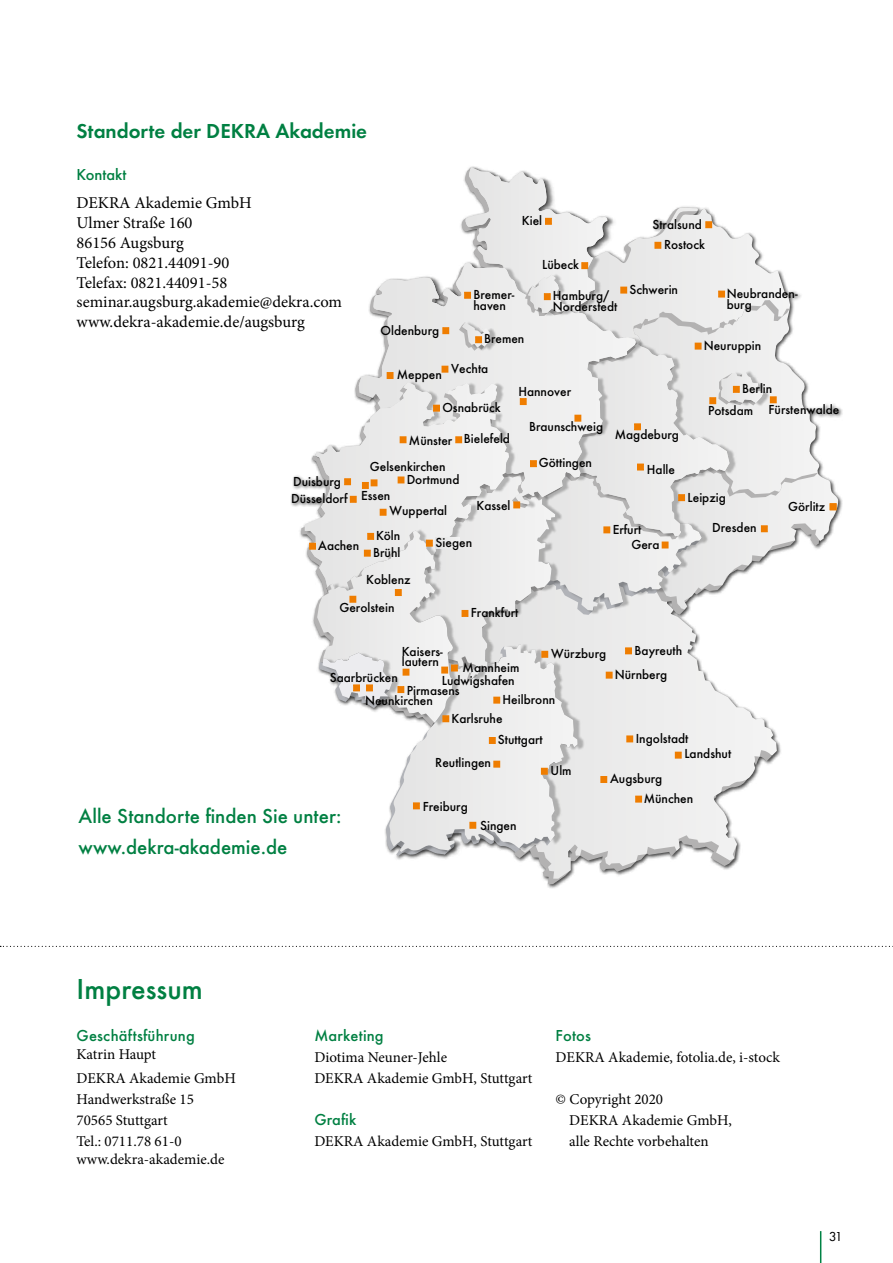
<style>
.page{position:relative;width:893px;height:1263px;background:#fff}
.page>*{position:absolute;margin:0;border:0;box-sizing:border-box;transform-origin:0 0}
.t1{font:500 30px "Futura TOT";color:#008042}
.t2{font:500 21px/31.5px "Futura TOT";color:#008042}
.t3{font:21px "Futura TOT Dem";color:#008042}
.t4{font:16.5px/19.8px "Minion Pro";color:#000}
.t5{font:500 16.5px "Futura TOT";letter-spacing:.01em;color:#008042}
.t6{font:15px/21px "Minion Pro";color:#000}
.t7{font:500 13.65px/10.6px "Futura TOT";color:#000}
.t8{font:500 12px "Futura Com";color:#000}
</style>
<div class="page">
<hr style="left:820px;top:1231px;width:1px;height:32px;background:#008244">
<svg style="left:514px;top:856px;width:225px;height:23px"></svg>
<svg style="left:301px;top:167px;width:538px;height:689px"></svg>
<div style="left:397px;top:686px;width:7px;height:7px;border:1px solid #ef7d00"></div>
<svg style="left:0;top:946px;width:893px;height:1px"></svg>
<h2 class="t3" style="left:77px;top:118px;width:292px">Standorte der DEKRA Akademie</h2>
<p class="t5" style="left:77px;top:165px;width:51px">Kontakt</p>
<p class="t4" style="left:77px;top:193px;width:267px">DEKRA Akademie GmbH<br>Ulmer Straße 160<br>86156 Augsburg<br>Telefon: 0821.44091-90<br>Telefax: 0821.44091-58 seminar.augsburg.akademie@dekra.com www.dekra-akademie.de/augsburg</p>
<p class="t7" style="left:380px;top:325px;width:60px">Oldenburg</p>
<p class="t7" style="left:522px;top:215px;width:22px">Kiel</p>
<p class="t7" style="left:473px;top:289px;width:42px">Bremer&shy;haven</p>
<p class="t7" style="left:484px;top:333px;width:42px">Bremen</p>
<p class="t7" style="left:542px;top:259px;width:38px">Lübeck</p>
<p class="t7" style="left:553px;top:290px;width:66px">Hamburg/<br>Norderstedt</p>
<p class="t7" style="left:652px;top:219px;width:51px">Stralsund</p>
<p class="t7" style="left:664px;top:239px;width:42px">Rostock</p>
<p class="t7" style="left:629px;top:284px;width:50px">Schwerin</p>
<p class="t7" style="left:727px;top:288px;width:72px">Neubranden&shy;burg</p>
<p class="t7" style="left:704px;top:340px;width:59px">Neuruppin</p>
<p class="t7" style="left:397px;top:369px;width:47px">Meppen</p>
<p class="t7" style="left:451px;top:363px;width:39px">Vechta</p>
<p class="t7" style="left:442px;top:402px;width:60px">Osnabrück</p>
<p class="t7" style="left:409px;top:433px;width:103px">Münster Bielefeld</p>
<p class="t7" style="left:518px;top:386px;width:54px">Hannover</p>
<p class="t7" style="left:529px;top:421px;width:76px">Braunschweig</p>
<p class="t7" style="left:615px;top:429px;width:66px">Magdeburg</p>
<p class="t7" style="left:742px;top:383px;width:32px">Berlin</p>
<p class="t7" style="left:708px;top:404px;width:133px">Potsdam Fürstenwalde</p>
<p class="t7" style="left:370px;top:461px;width:77px">Gelsenkirchen</p>
<p class="t7" style="left:293px;top:476px;width:49px">Duisburg</p>
<p class="t7" style="left:407px;top:474px;width:54px">Dortmund</p>
<p class="t7" style="left:291px;top:493px;width:101px">Düsseldorf Essen</p>
<p class="t7" style="left:373px;top:527px;width:29px;line-height:17px">Köln<br>Brühl</p>
<p class="t7" style="left:476px;top:500px;width:36px">Kassel</p>
<p class="t7" style="left:390px;top:505px;width:59px">Wuppertal</p>
<p class="t7" style="left:436px;top:537px;width:38px">Siegen</p>
<p class="t7" style="left:318px;top:540px;width:43px">Aachen</p>
<p class="t7" style="left:366px;top:574px;width:46px">Koblenz</p>
<p class="t7" style="left:339px;top:602px;width:57px">Gerolstein</p>
<p class="t7" style="left:471px;top:607px;width:49px">Frankfurt</p>
<p class="t7" style="left:539px;top:457px;width:55px">Göttingen</p>
<p class="t7" style="left:647px;top:464px;width:30px">Halle</p>
<p class="t7" style="left:688px;top:492px;width:40px">Leipzig</p>
<p class="t7" style="left:613px;top:524px;width:30px">Erfurt</p>
<p class="t7" style="left:712px;top:522px;width:46px">Dresden</p>
<p class="t7" style="left:631px;top:539px;width:30px">Gera</p>
<p class="t7" style="left:551px;top:648px;width:56px">Würzburg</p>
<p class="t7" style="left:635px;top:645px;width:49px">Bayreuth</p>
<p class="t7" style="left:402px;top:646px;width:43px">Kaisers&shy;lautern</p>
<p class="t7" style="left:442px;top:661px;width:79px;line-height:12.5px;text-indent:21px">Mannheim<br>Ludwigshafen</p>
<p class="t7" style="left:615px;top:669px;width:54px">Nürnberg</p>
<p class="t7" style="left:330px;top:672px;width:70px">Saarbrücken</p>
<p class="t7" style="left:407px;top:685px;width:54px">Pirmasens</p>
<p class="t7" style="left:503px;top:694px;width:54px">Heilbronn</p>
<p class="t7" style="left:365px;top:695px;width:69px">Neunkirchen</p>
<h2 class="t2" style="left:79px;top:800px;width:264px">Alle Standorte finden Sie unter: www.dekra-akademie.de</h2>
<p class="t7" style="left:451px;top:713px;width:53px">Karlsruhe</p>
<p class="t7" style="left:435px;top:757px;width:57px">Reutlingen</p>
<p class="t7" style="left:423px;top:801px;width:47px">Freiburg</p>
<p class="t7" style="left:480px;top:820px;width:38px">Singen</p>
<p class="t7" style="left:498px;top:734px;width:46px">Stuttgart</p>
<p class="t7" style="left:551px;top:765px;width:23px">Ulm</p>
<p class="t7" style="left:684px;top:731px;width:48px;line-height:15.1px;text-indent:-49px">Ingolstadt<br>Landshut</p>
<p class="t7" style="left:610px;top:773px;width:54px">Augsburg</p>
<p class="t7" style="left:644px;top:793px;width:51px">München</p>
<p class="t7" style="left:788px;top:501px;width:39px">Görlitz</p>
<h1 class="t1" style="left:77px;top:971px;width:128px">Impressum</h1>
<p class="t5" style="left:77px;top:1026px;width:120px">Geschäftsführung</p>
<p class="t6" style="left:77px;top:1042px;width:161px;line-height:24px">Katrin Haupt<br>DEKRA Akademie GmbH</p>
<p class="t6" style="left:77px;top:1089px;width:119px">Handwerkstraße 15<br>70565 Stuttgart<br>Tel.: 0711.78 61-0</p>
<p class="t6" style="left:77px;top:1149px;width:150px">www.dekra-akademie.de</p>
<p class="t5" style="left:314px;top:1026px;width:71px">Marketing</p>
<p class="t6" style="left:314px;top:1047px;width:220px">Diotima Neuner-Jehle<br>DEKRA Akademie GmbH, Stuttgart</p>
<p class="t5" style="left:314px;top:1110px;width:44px">Grafik</p>
<p class="t6" style="left:314px;top:1131px;width:220px">DEKRA Akademie GmbH, Stuttgart</p>
<p class="t5" style="left:556px;top:1026px;width:37px">Fotos</p>
<p class="t6" style="left:556px;top:1047px;width:226px">DEKRA Akademie, fotolia.de, i-stock</p>
<p class="t6" style="left:569px;top:1089px;width:164px;text-indent:-14px">© Copyright 2020<br>DEKRA Akademie GmbH, alle Rechte vorbehalten</p>
<p class="t8" style="left:829px;top:1227px;width:15px">31</p>
</div>
